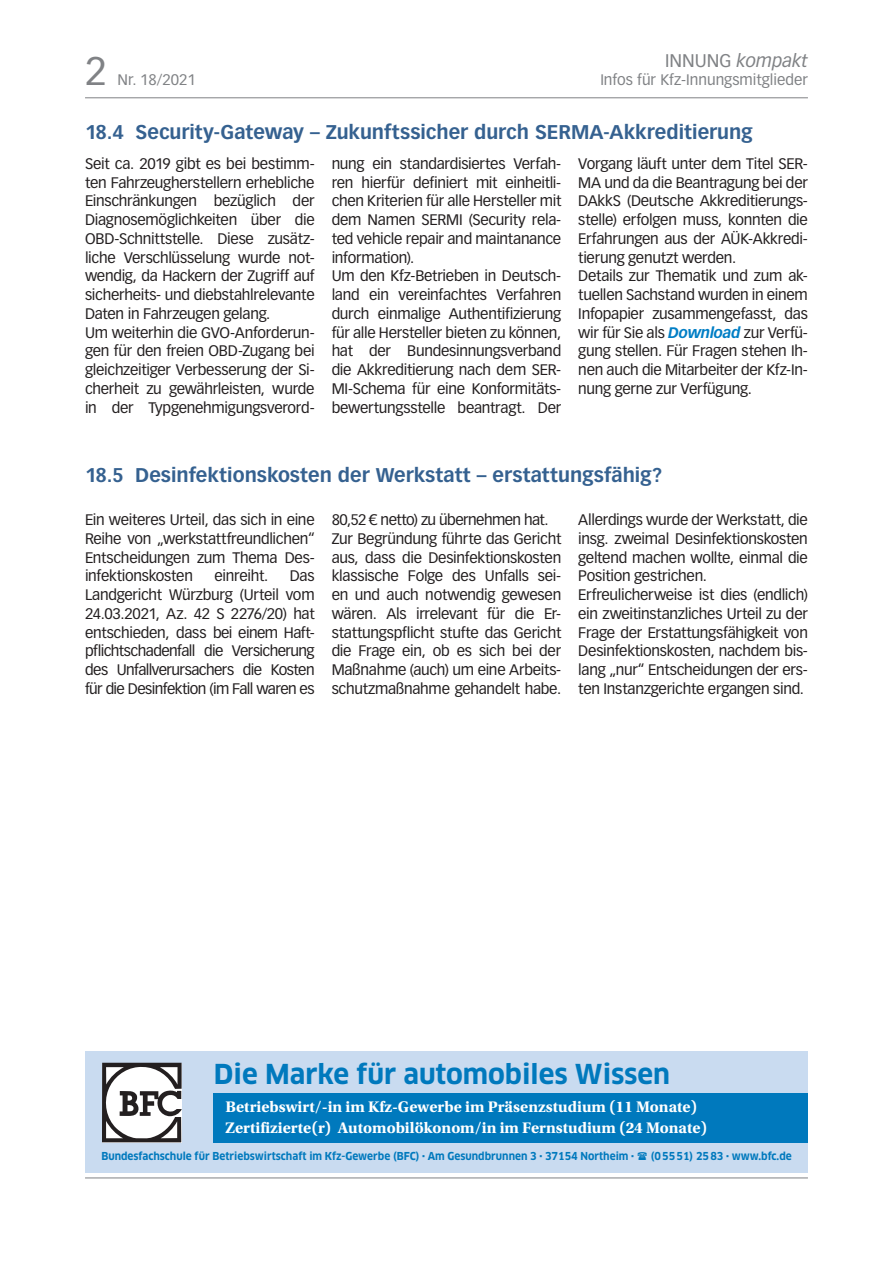
<style>
.page{position:relative;width:893px;height:1263px;background:#fff}
.page>*{position:absolute;margin:0;border:0;box-sizing:border-box;transform-origin:0 0}
.t1{font:39px "Vectora LT Pro";color:#808285}
.t2{font:700 26.85px "Clan OT";color:#0079bd}
.t3{font:700 19.5px "Vectora LT Pro";color:#356190}
.t4{font:italic 18px "Vectora LT Pro";color:#808285}
.t5{font:700 16.05px/21.3px "Utopia Std";color:#fff}
.t6{font:15px/18.8px "Vectora LT Pro";letter-spacing:-.02em;color:#231f20}
.t7{font:15px "Vectora LT Pro";color:#808285}
.t8{font:700 10.8px "Clan OT";color:#0079bd;scale:.95 1}
.s1{font-style:normal}
.s2{font-weight:700;font-style:italic;color:#007ec5}
</style>
<div class="page">
<hr style="left:85px;top:97px;width:723px;height:1px;background:#808285">
<hr style="left:85px;top:1177px;width:723px;height:1px;background:#808285">
<div style="left:85px;top:1051px;width:723px;height:122px;background:#c9dbf0"></div>
<div style="left:214px;top:1093px;width:594px;height:49px;background:#0079bd"></div>
<svg style="left:102px;top:1063px;width:80px;height:79px;background:#aaa8a8"></svg>
<h1 class="t1" style="left:85px;top:48px;width:23px">2</h1>
<p class="t7" style="left:118px;top:71px;width:80px">Nr. 18/2021</p>
<p class="t4" style="left:665px;top:50px;width:144px"><span class="s1">INNUNG</span> kompakt</p>
<p class="t7" style="left:600px;top:71px;width:209px">Infos für Kfz-Innungsmitglieder</p>
<h3 class="t3" style="left:85px;top:121px;width:669px">18.4 Security-Gateway – Zukunftssicher durch SERMA-Akkreditierung</h3>
<p class="t6" style="left:85px;top:154px;width:231px">Seit ca. 2019 gibt es bei bestimm&shy;ten Fahrzeugherstellern erhebliche Einschränkungen bezüglich der Diagnosemöglichkeiten über die OBD-Schnittstelle. Diese zusätz&shy;liche Verschlüsselung wurde not&shy;wendig, da Hackern der Zugriff auf sicherheits- und diebstahlrelevante Daten in Fahrzeugen gelang.<br>Um weiterhin die GVO-Anforderun&shy;gen für den freien OBD-Zugang bei gleichzeitiger Verbesserung der Si&shy;cherheit zu gewährleisten, wurde in der Typgenehmigungsverord-</p>
<p class="t6" style="left:332px;top:154px;width:231px">nung ein standardisiertes Verfah&shy;ren hierfür definiert mit einheitli&shy;chen Kriterien für alle Hersteller mit dem Namen SERMI (Security rela&shy;ted vehicle repair and maintanance information).<br>Um den Kfz-Betrieben in Deutsch&shy;land ein vereinfachtes Verfahren durch einmalige Authentifizierung für alle Hersteller bieten zu können, hat der Bundesinnungsverband die Akkreditierung nach dem SER-MI-Schema für eine Konformitäts&shy;bewertungsstelle beantragt. Der</p>
<p class="t6" style="left:578px;top:154px;width:231px">Vorgang läuft unter dem Titel SER-<br>MA und da die Beantragung bei der<br>DAkkS (Deutsche Akkreditierungs&shy;stelle) erfolgen muss, konnten die<br>Erfahrungen aus der AÜK-Akkredi&shy;tierung genutzt werden.<br>Details zur Thematik und zum ak&shy;tuellen Sachstand wurden in einem<br>Infopapier zusammengefasst, das wir für Sie als <span class="s2">Download</span> zur Verfü&shy;gung stellen. Für Fragen stehen Ih&shy;nen auch die Mitarbeiter der Kfz-In&shy;nung gerne zur Verfügung.</p>
<h3 class="t3" style="left:85px;top:463px;width:579px">18.5 Desinfektionskosten der Werkstatt – erstattungsfähig?</h3>
<p class="t6" style="left:85px;top:510px;width:231px;text-align:justify">Ein weiteres Urteil, das sich in eine Reihe von „werkstattfreundlichen“ Entscheidungen zum Thema Des&shy;infektionskosten</p>
<p class="t6" style="left:332px;top:510px;width:231px">80,52 € netto) zu übernehmen hat.<br>Zur Begründung führte das Gericht aus, dass die Desinfektionskosten klassische Folge des Unfalls sei&shy;en und auch notwendig gewesen wären. Als irrelevant für die Er&shy;stattungspflicht stufte das Gericht die Frage ein, ob es sich bei der Maßnahme (auch) um eine Arbeits&shy;schutzmaßnahme gehandelt habe.</p>
<p class="t6" style="left:578px;top:510px;width:231px">Allerdings wurde der Werkstatt, die insg. zweimal Desinfektionskosten geltend machen wollte, einmal die Position gestrichen.<br>Erfreulicherweise ist dies (endlich) ein zweitinstanzliches Urteil zu der Frage der Erstattungsfähigkeit von Desinfektionskosten, nachdem bis&shy;lang „nur“ Entscheidungen der ers&shy;ten Instanzgerichte ergangen sind.</p>
<p class="t6" style="left:215px;top:567px;width:55px">einreiht.</p>
<p class="t6" style="left:85px;top:567px;width:231px;text-align:justify;text-indent:205px">Das Landgericht Würzburg (Urteil vom 24.03.2021, Az. 42 S 2276/20) hat entschieden, dass bei einem Haft&shy;pflichtschadenfall die Versicherung des Unfallverursachers die Kosten für die Desinfektion (im Fall waren es</p>
<h2 class="t2" style="left:214px;top:1058px;width:458px">Die Marke für automobiles Wissen</h2>
<p class="t5" style="left:225px;top:1096px;width:483px">Betriebswirt/-in im Kfz-Gewerbe im Präsenzstudium (11 Monate)<br>Zertifizierte(r) Automobilökonom/in im Fernstudium (24 Monate)</p>
<p class="t8" style="left:101px;top:1150px;width:556px">Bundesfachschule für Betriebswirtschaft im Kfz-Gewerbe (BFC) Am Gesundbrunnen 3 37154 Northeim</p>
<p class="t8" style="left:651px;top:1150px;width:150px">(0 55 51) 25 83 www.bfc.de</p>
</div>
